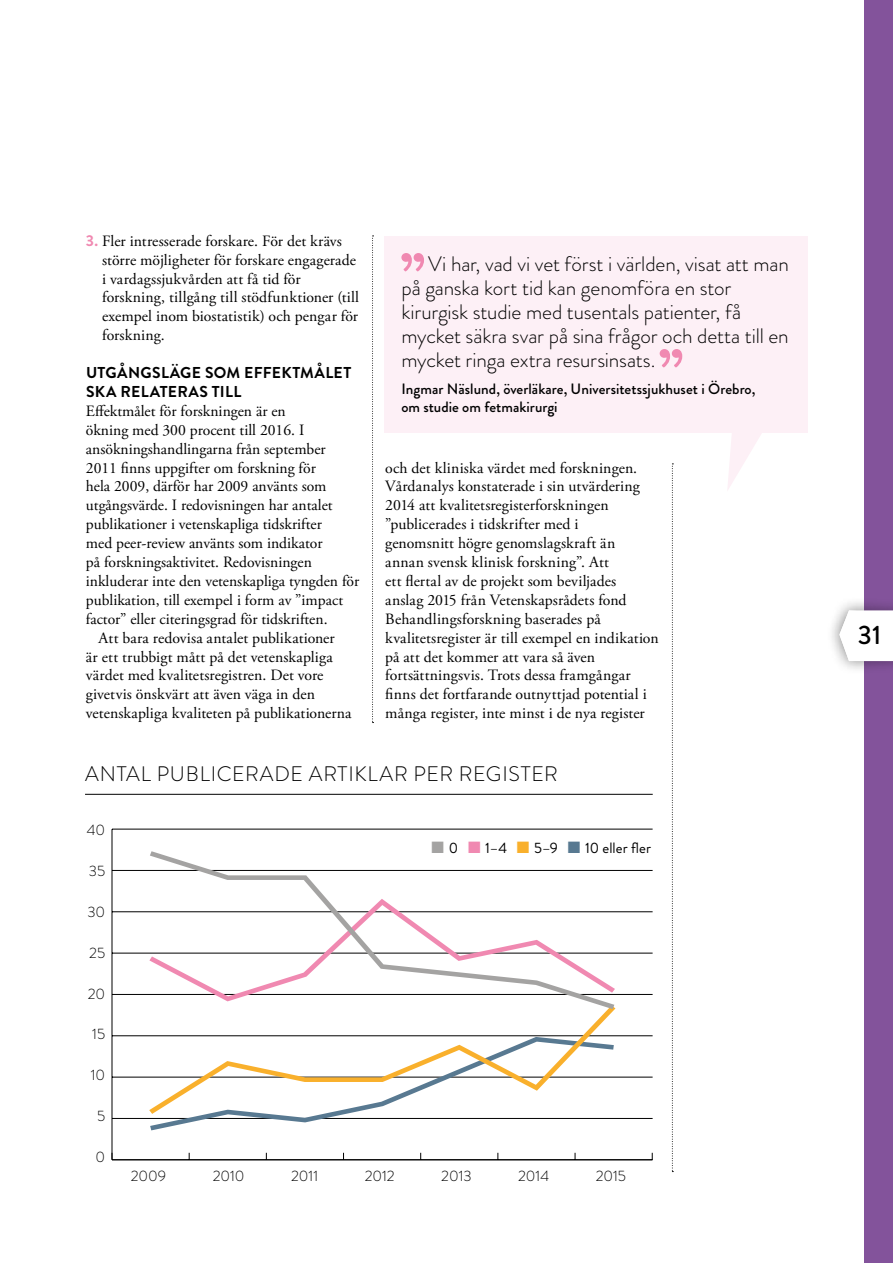
<style>
.page{position:relative;width:893px;height:1263px;background:#fff}
.page>*{position:absolute;margin:0;border:0;box-sizing:border-box;transform-origin:0 0}
.t1{font:500 26.7px "Brandon Grotesque";color:#000}
.t2{font:300 21px/24px "Brandon Grotesque";letter-spacing:-.005em;color:#000}
.t3{font:300 21px "Brandon Grotesque";letter-spacing:.035em;color:#000}
.t4{font:15.75px/18.9px "Adobe Garamond Pro";color:#000}
.t5{font:700 15.75px/18.9px "Brandon Grotesque";letter-spacing:.02em;color:#000}
.t6{font:500 15px/18px "Brandon Grotesque";letter-spacing:.005em;color:#000}
.t7{font:300 15px "Brandon Grotesque";color:#000}
.t8{font:15px "Brandon Grotesque";letter-spacing:.005em;color:#000}
.s1{font-family:"Brandon Grotesque";font-weight:700;color:#f089b1}
.s2{color:#a4a3a2}
.s3{color:#f089b1}
.s4{color:#f9b02c}
.s5{color:#587991}
</style>
<div class="page">
<div style="left:864px;top:0;width:29px;height:1263px;background:#83539b"></div>
<div style="left:826px;top:597px;width:67px;height:78px;background:#000;opacity:.5"></div>
<svg style="left:839px;top:610px;width:54px;height:51px"></svg>
<svg style="left:672px;top:463px;width:1px;height:709px"></svg>
<svg style="left:372px;top:236px;width:2px;height:487px"></svg>
<hr style="left:85px;top:794px;width:568px;height:1px;background:#000">
<hr style="left:112px;top:829px;width:1px;height:331px;background:#000">
<hr style="left:112px;top:1159px;width:541px;height:1px;background:#000">
<hr style="left:112px;top:1118px;width:541px;height:1px;background:#000">
<hr style="left:112px;top:1077px;width:541px;height:1px;background:#000">
<hr style="left:112px;top:1035px;width:541px;height:1px;background:#000">
<hr style="left:112px;top:994px;width:541px;height:1px;background:#000">
<hr style="left:112px;top:953px;width:541px;height:1px;background:#000">
<hr style="left:112px;top:911px;width:541px;height:1px;background:#000">
<hr style="left:112px;top:870px;width:541px;height:1px;background:#000">
<hr style="left:112px;top:829px;width:541px;height:1px;background:#000">
<svg style="left:150px;top:1114px;width:464px;height:16px"></svg>
<svg style="left:149px;top:1005px;width:466px;height:109px"></svg>
<svg style="left:150px;top:851px;width:464px;height:158px"></svg>
<div style="left:384px;top:236px;width:424px;height:196px;background:#fdf0f6"></div>
<svg style="left:401px;top:253px;width:23px;height:19px"></svg>
<svg style="left:660px;top:349px;width:22px;height:19px"></svg>
<svg style="left:727px;top:432px;width:43px;height:58px"></svg>
<p class="t4" style="left:102px;top:232px;width:259px;text-indent:-16px"><span class="s1">3.</span> Fler intresserade forskare. För det krävs större möjligheter för forskare engagerade i vardagssjukvården att få tid för forskning, tillgång till stödfunktioner (till exempel inom biostatistik) och pengar för forskning.</p>
<p class="t5" style="left:86px;top:363px;width:267px">UTGÅNGSLÄGE SOM EFFEKTMÅLET<br>SKA RELATERAS TILL</p>
<p class="t4" style="left:86px;top:402px;width:201px">Effektmålet för forskningen är en</p>
<p class="t4" style="left:86px;top:421px;width:220px">ökning med 300 procent till 2016. I</p>
<p class="t4" style="left:86px;top:440px;width:241px">ansökningshandlingarna från september</p>
<p class="t4" style="left:86px;top:459px;width:231px">2011 finns uppgifter om forskning för</p>
<p class="t4" style="left:86px;top:478px;width:242px">hela 2009, därför har 2009 använts som</p>
<p class="t4" style="left:86px;top:496px;width:248px">utgångsvärde. I redovisningen har antalet</p>
<p class="t4" style="left:86px;top:515px;width:237px">publikationer i vetenskapliga tidskrifter</p>
<p class="t4" style="left:86px;top:534px;width:238px">med peer-review använts som indikator</p>
<p class="t4" style="left:86px;top:553px;width:227px">på forskningsaktivitet. Redovisningen</p>
<p class="t4" style="left:86px;top:572px;width:275px">inkluderar inte den vetenskapliga tyngden för</p>
<p class="t4" style="left:86px;top:591px;width:259px">publikation, till exempel i form av ”impact</p>
<p class="t4" style="left:86px;top:610px;width:243px">factor” eller citeringsgrad för tidskriften.</p>
<p class="t4" style="left:99px;top:629px;width:238px">Att bara redovisa antalet publikationer</p>
<p class="t4" style="left:86px;top:648px;width:248px">är ett trubbigt mått på det vetenskapliga</p>
<p class="t4" style="left:86px;top:667px;width:239px">värdet med kvalitetsregistren. Det vore</p>
<p class="t4" style="left:86px;top:685px;width:231px">givetvis önskvärt att även väga in den</p>
<p class="t4" style="left:86px;top:704px;width:267px">vetenskapliga kvaliteten på publikationerna</p>
<h2 class="t2" style="left:401px;top:252px;width:389px;text-indent:27px">Vi har, vad vi vet först i världen, visat att man på ganska kort tid kan genomföra en stor kirurgisk studie med tusentals patienter, få mycket säkra svar på sina frågor och detta till en mycket ringa extra resursinsats.</h2>
<p class="t6" style="left:401px;top:380px;width:356px">Ingmar Näslund, överläkare, Universitetssjukhuset i Örebro, om studie om fetmakirurgi</p>
<p class="t4" style="left:385px;top:459px;width:275px">och det kliniska värdet med forskningen.<br>Vårdanalys konstaterade i sin utvärdering 2014 att kvalitetsregisterforskningen ”publicerades i tidskrifter med i<br>genomsnitt högre genomslagskraft än<br>annan svensk klinisk forskning”. Att<br>ett flertal av de projekt som beviljades<br>anslag 2015 från Vetenskapsrådets fond Behandlingsforskning baserades på kvalitetsregister är till exempel en indikation på att det kommer att vara så även fortsättningsvis. Trots dessa framgångar finns det fortfarande outnyttjad potential i många register, inte minst i de nya register</p>
<h2 class="t3" style="left:85px;top:760px;width:474px">ANTAL PUBLICERADE ARTIKLAR PER REGISTER</h2>
<p class="t7" style="left:87px;top:820px;width:20px">40</p>
<p class="t7" style="left:89px;top:861px;width:18px">35</p>
<p class="t7" style="left:87px;top:901px;width:19px">30</p>
<p class="t7" style="left:89px;top:942px;width:17px">25</p>
<p class="t7" style="left:88px;top:983px;width:19px">20</p>
<p class="t7" style="left:92px;top:1024px;width:15px">15</p>
<p class="t7" style="left:91px;top:1065px;width:16px">10</p>
<p class="t7" style="left:97px;top:1105px;width:10px">5</p>
<p class="t7" style="left:96px;top:1146px;width:11px">0</p>
<p class="t8" style="left:432px;top:838px;width:221px"><span class="s2">■</span> 0 <span class="s3">■</span> 1–4 <span class="s4">■</span> 5–9 <span class="s5">■</span> 10 eller fler</p>
<p class="t7" style="left:131px;top:1165px;width:37px">2009</p>
<p class="t7" style="left:213px;top:1165px;width:33px">2010</p>
<p class="t7" style="left:291px;top:1165px;width:29px">2011</p>
<p class="t7" style="left:365px;top:1165px;width:31px">2012</p>
<p class="t7" style="left:441px;top:1165px;width:32px">2013</p>
<p class="t7" style="left:518px;top:1165px;width:33px">2014</p>
<p class="t7" style="left:596px;top:1165px;width:32px">2015</p>
<h1 class="t1" style="left:858px;top:617px;width:25px">31</h1>
</div>
